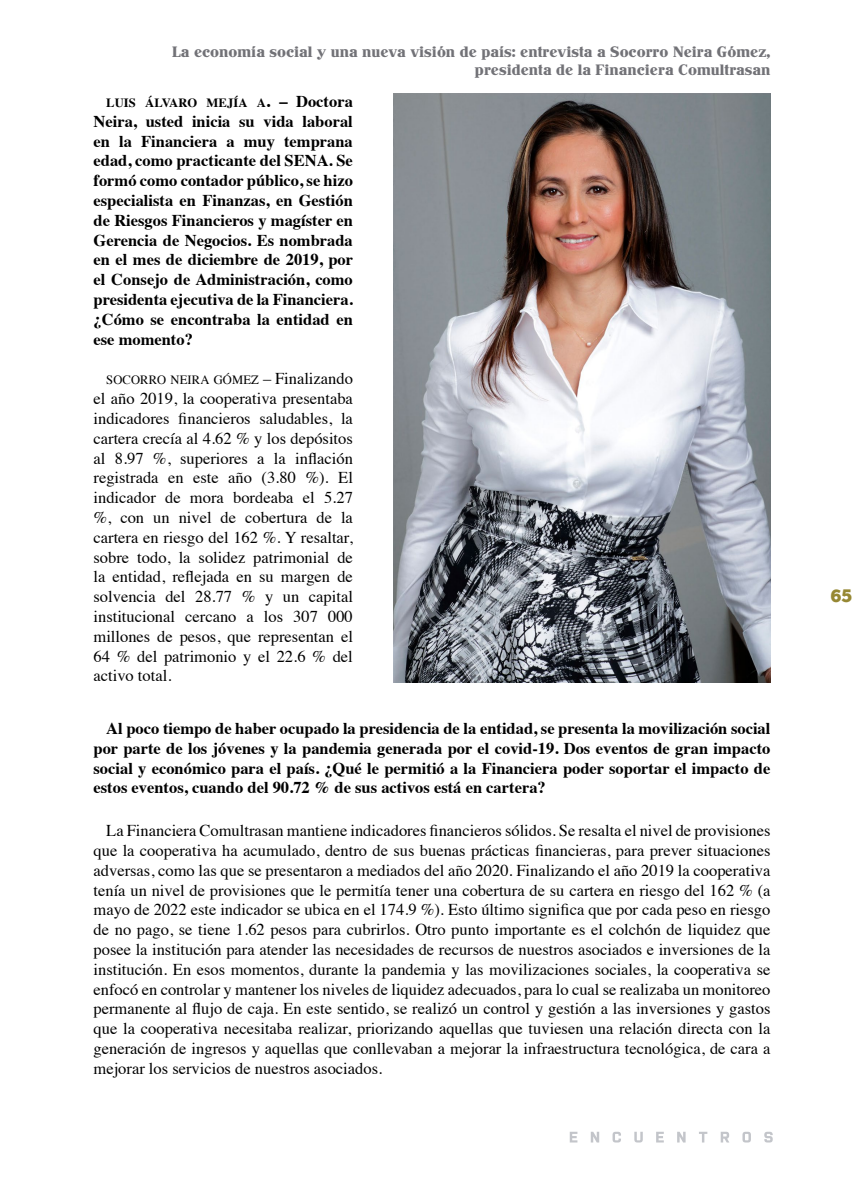
<style>
.page{position:relative;width:864px;height:1188px;background:#fff}
.page>*{position:absolute;margin:0;border:0;box-sizing:border-box;transform-origin:0 0}
.t1{font:18px "Chunk Five Ex";color:#968834}
.t2{font:16.5px/19.8px "Times";color:#000;text-align:justify}
.t3{font:700 16.5px/19.8px "Times";color:#000;text-align:justify}
.t4{font:500 15px/18px "John Hancock CP";color:#727277;text-align:right}
.t5{font:12.6px "Times";letter-spacing:.005em;color:#000}
.t6{font:700 12.6px "Times";letter-spacing:.005em;color:#000}
.s1{font-size:18px}
.s2{font-size:16.5px}
</style>
<div class="page">
<svg style="left:570px;top:1132px;width:7px;height:11px"></svg>
<svg style="left:591px;top:1132px;width:8px;height:11px"></svg>
<svg style="left:613px;top:1132px;width:8px;height:11px"></svg>
<svg style="left:634px;top:1132px;width:9px;height:11px"></svg>
<svg style="left:656px;top:1132px;width:8px;height:11px"></svg>
<svg style="left:677px;top:1132px;width:9px;height:11px"></svg>
<svg style="left:699px;top:1132px;width:8px;height:11px"></svg>
<svg style="left:721px;top:1132px;width:8px;height:11px"></svg>
<svg style="left:743px;top:1132px;width:8px;height:11px"></svg>
<svg style="left:764px;top:1132px;width:9px;height:11px"></svg>
<img style="left:394px;top:94px;width:376px;height:589px">
<p class="t4" style="left:172px;top:43px;width:600px">La economía social y una nueva visión de país: entrevista a Socorro Neira Gómez, presidenta de la Financiera Comultrasan</p>
<p class="t6" style="left:106px;top:91px;width:248px">LUIS ÁLVARO MEJÍA A<span class="s1">.</span> <span class="s2">– Doctora</span></p>
<p class="t3" style="left:94px;top:110px;width:261px">Neira, usted inicia su vida laboral en la Financiera a muy temprana edad, como practicante del SENA. Se formó como contador público, se hizo especialista en Finanzas, en Gestión de Riesgos Financieros y magíster en Gerencia de Negocios. Es nombrada en el mes de diciembre de 2019, por el Consejo de Administración, como presidenta ejecutiva de la Financiera. ¿Cómo se encontraba la entidad en ese momento?</p>
<p class="t5" style="left:106px;top:368px;width:248px">SOCORRO NEIRA GÓMEZ <span class="s2">– Finalizando</span></p>
<p class="t2" style="left:94px;top:387px;width:261px">el año 2019, la cooperativa presentaba indicadores financieros saludables, la cartera crecía al 4.62 % y los depósitos al 8.97 %, superiores a la inflación registrada en este año (3.80 %). El indicador de mora bordeaba el 5.27 %, con un nivel de cobertura de la cartera en riesgo del 162 %. Y resaltar, sobre todo, la solidez patrimonial de la entidad, reflejada en su margen de solvencia del 28.77 % y un capital institucional cercano a los 307 000 millones de pesos, que representan el 64 % del patrimonio y el 22.6 % del activo total.</p>
<p class="t3" style="left:94px;top:717px;width:678px;text-indent:13px">Al poco tiempo de haber ocupado la presidencia de la entidad, se presenta la movilización social por parte de los jóvenes y la pandemia generada por el covid-19. Dos eventos de gran impacto social y económico para el país. ¿Qué le permitió a la Financiera poder soportar el impacto de estos eventos, cuando del 90.72 % de sus activos está en cartera?</p>
<p class="t2" style="left:94px;top:819px;width:678px;text-indent:13px">La Financiera Comultrasan mantiene indicadores financieros sólidos. Se resalta el nivel de provisiones que la cooperativa ha acumulado, dentro de sus buenas prácticas financieras, para prever situaciones adversas, como las que se presentaron a mediados del año 2020. Finalizando el año 2019 la cooperativa tenía un nivel de provisiones que le permitía tener una cobertura de su cartera en riesgo del 162 % (a mayo de 2022 este indicador se ubica en el 174.9 %). Esto último significa que por cada peso en riesgo de no pago, se tiene 1.62 pesos para cubrirlos. Otro punto importante es el colchón de liquidez que posee la institución para atender las necesidades de recursos de nuestros asociados e inversiones de la institución. En esos momentos, durante la pandemia y las movilizaciones sociales, la cooperativa se enfocó en controlar y mantener los niveles de liquidez adecuados, para lo cual se realizaba un monitoreo permanente al flujo de caja. En este sentido, se realizó un control y gestión a las inversiones y gastos que la cooperativa necesitaba realizar, priorizando aquellas que tuviesen una relación directa con la generación de ingresos y aquellas que conllevaban a mejorar la infraestructura tecnológica, de cara a mejorar los servicios de nuestros asociados.</p>
<p class="t1" style="left:831px;top:582px;width:22px">65</p>
</div>
